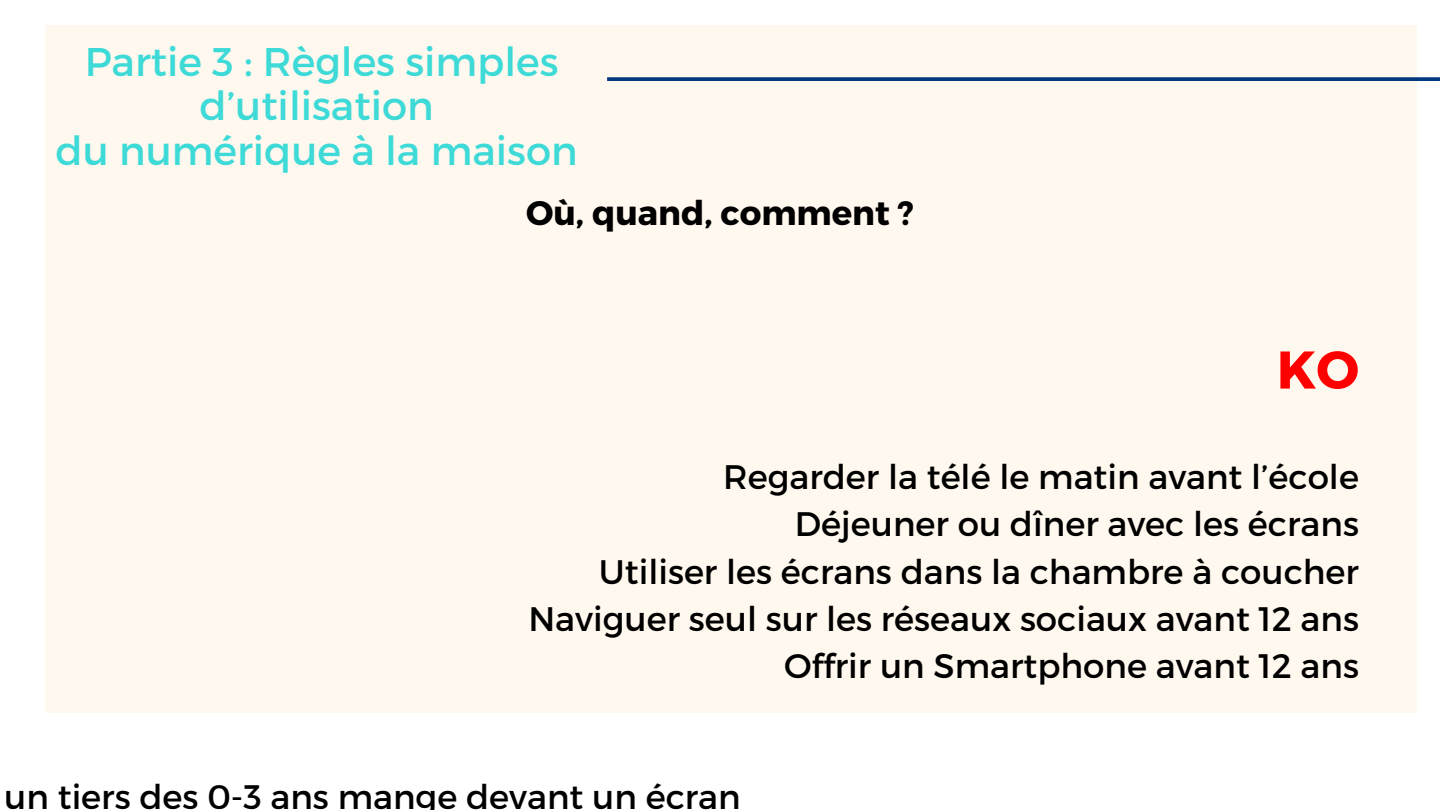
<style>
.page{position:relative;width:1440px;height:810px;background:#fff}
.page>*{position:absolute;margin:0;border:0;box-sizing:border-box;transform-origin:0 0}
.t1{font:700 53px "Montserrat";color:#f00}
.t2{font:40px/44.2px "Montserrat";color:#3edad8;text-align:center}
.t3{font:34px "Montserrat";color:#000}
.t4{font:700 34px "Montserrat";color:#000}
</style>
<div class="page">
<div style="left:45px;top:26px;width:1372px;height:687px;background:#fff8ee"></div>
<svg style="left:607px;top:77px;width:833px;height:4px;background:#114386"></svg>
<p class="t2" style="left:85px;top:38px;width:475px">Partie 3 : Règles simples d’utilisation</p>
<p class="t2" style="left:55px;top:126px;width:524px">du numérique à la maison</p>
<p class="t4" style="left:526px;top:191px;width:389px">Où, quand, comment ?</p>
<p class="t1" style="left:1277px;top:335px;width:84px">KO</p>
<p class="t3" style="left:723px;top:455px;width:637px">Regarder la télé le matin avant l’école</p>
<p class="t3" style="left:795px;top:502px;width:566px">Déjeuner ou dîner avec les écrans</p>
<p class="t3" style="left:599px;top:549px;width:762px">Utiliser les écrans dans la chambre à coucher</p>
<p class="t3" style="left:528px;top:597px;width:832px">Naviguer seul sur les réseaux sociaux avant 12 ans</p>
<p class="t3" style="left:784px;top:644px;width:576px">Offrir un Smartphone avant 12 ans</p>
<p class="t3" style="left:4px;top:775px;width:738px">un tiers des 0-3 ans mange devant un écran</p>
</div>
